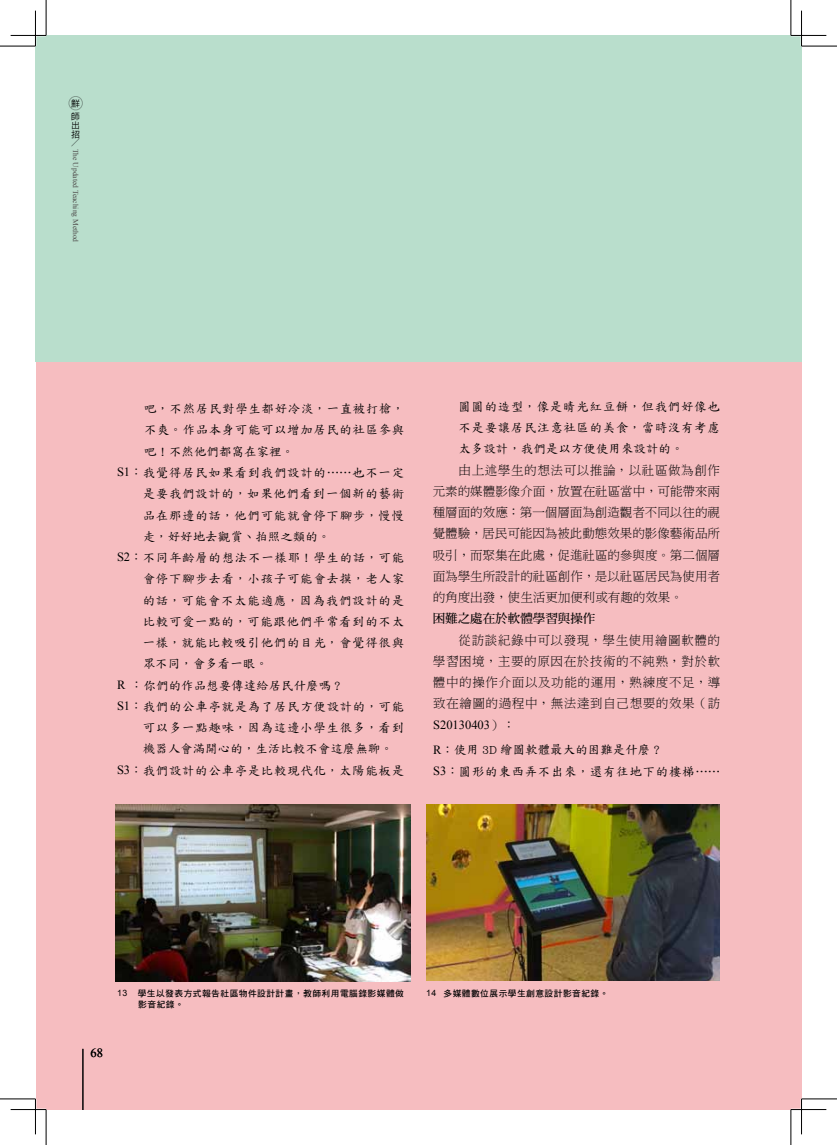
<style>
.page{position:relative;width:837px;height:1145px;background:#fff}
.page>*{position:absolute;margin:0;border:0;box-sizing:border-box;transform-origin:0 0}
.t1{font:12.5px/21.2px "DF Biao Kai Shu Std W5";letter-spacing:.05em;color:#000;text-align:justify}
.t2{font:12.5px/21.2px "DF Ming Lt HKP BF";letter-spacing:.025em;color:#000;text-align:justify}
.t3{font:12.5px "DF Biao Kai Shu Std W5";color:#000}
.t4{font:12.5px "Times New Roman";color:#000}
.t5{font:12.5px "DF Ming Bd HKP BF";color:#000}
.t6{font:8.75px/11.2px "DF Hei Bd HKP BF";letter-spacing:.05em;color:#000}
.t7{font:8.75px/13.4px "DF Hei Md HKP BF";color:#000}
.t8{font:8.75px "P Ming Li U";color:#000}
.t9{font:7.5px "Times New Roman";color:#4c4948}
.s1{font-family:"Times New Roman"}
.s2{font-family:"DF Ming Lt HKP BF"}
.s3{font-family:"Arial"}
</style>
<div class="page">
<div style="left:36px;top:36px;width:765px;height:1073px;background:#f6bdc0"></div>
<div style="left:35px;top:35px;width:766px;height:326px;background:#b9decc"></div>
<div style="left:69px;top:96px;width:13px;height:14px;border:1px solid #000;border-radius:50%"></div>
<hr style="left:83px;top:1048px;width:1px;height:61px;background:#000">
<img style="left:115px;top:805px;width:296px;height:177px">
<img style="left:426px;top:805px;width:293px;height:176px">
<hr style="left:11px;top:1108px;width:35px;height:2px;background:#fff">
<hr style="left:790px;top:1108px;width:36px;height:2px;background:#fff">
<hr style="left:800px;top:11px;width:2px;height:35px;background:#fff">
<hr style="left:800px;top:1098px;width:2px;height:36px;background:#fff">
<hr style="left:0;top:46px;width:35px;height:1px;background:#000">
<hr style="left:801px;top:46px;width:35px;height:1px;background:#000">
<hr style="left:0;top:1098px;width:35px;height:1px;background:#000">
<hr style="left:801px;top:1098px;width:35px;height:1px;background:#000">
<hr style="left:46px;top:0;width:1px;height:35px;background:#000">
<hr style="left:46px;top:1109px;width:1px;height:35px;background:#000">
<hr style="left:790px;top:0;width:1px;height:35px;background:#000">
<hr style="left:790px;top:1109px;width:1px;height:35px;background:#000">
<hr style="left:11px;top:35px;width:35px;height:1px;background:#000">
<hr style="left:790px;top:35px;width:36px;height:1px;background:#000">
<hr style="left:11px;top:1109px;width:35px;height:1px;background:#000">
<hr style="left:790px;top:1109px;width:36px;height:1px;background:#000">
<hr style="left:35px;top:11px;width:1px;height:35px;background:#000">
<hr style="left:35px;top:1098px;width:1px;height:36px;background:#000">
<hr style="left:801px;top:11px;width:1px;height:35px;background:#000">
<hr style="left:801px;top:1098px;width:1px;height:36px;background:#000">
<p class="t7" style="left:71px;top:97px;width:10px">鮮師</p>
<p class="t7" style="left:71px;top:121px;width:10px;line-height:8.8px">出招</p>
<p class="t8" style="left:71px;top:138px;width:10px">／</p>
<p class="t9" style="left:81px;top:149px;width:95px;rotate:90deg">The Updated Teaching Method</p>
<p class="t1" style="left:144px;top:398px;width:261px">吧，不然居民對學生都好冷淡，一直被打槍，</p>
<p class="t1" style="left:144px;top:419px;width:262px">不爽。作品本身可能可以增加居民的社區參與</p>
<p class="t3" style="left:144px;top:444px;width:151px">吧！不然他們都窩在家裡。</p>
<p class="t1" style="left:117px;top:461px;width:288px"><span class="s1">S1</span><span class="s2">：</span>我覺得居民如果看到我們設計的……也不一定</p>
<p class="t1" style="left:143px;top:483px;width:263px">是要我們設計的，如果他們看到一個新的藝術</p>
<p class="t1" style="left:143px;top:504px;width:263px">品在那邊的話，他們可能就會停下腳步，慢慢</p>
<p class="t3" style="left:143px;top:529px;width:189px">走，好好地去觀賞、拍照之類的。</p>
<p class="t1" style="left:117px;top:546px;width:288px"><span class="s1">S2</span><span class="s2">：</span>不同年齡層的想法不一樣耶！學生的話，可能</p>
<p class="t1" style="left:143px;top:568px;width:263px">會停下腳步去看，小孩子可能會去摸，老人家</p>
<p class="t1" style="left:143px;top:589px;width:263px">的話，可能會不太能適應，因為我們設計的是</p>
<p class="t1" style="left:143px;top:610px;width:263px">比較可愛一點的，可能跟他們平常看到的不太</p>
<p class="t1" style="left:143px;top:631px;width:263px">一樣，就能比較吸引他們的目光，會覺得很與</p>
<p class="t3" style="left:143px;top:657px;width:126px">眾不同，會多看一眼。</p>
<p class="t3" style="left:117px;top:678px;width:228px"><span class="s1">R</span> <span class="s2">：</span>你們的作品想要傳達給居民什麼嗎？</p>
<p class="t1" style="left:117px;top:695px;width:288px"><span class="s1">S1</span><span class="s2">：</span>我們的公車亭就是為了居民方便設計的，可能</p>
<p class="t1" style="left:143px;top:716px;width:263px">可以多一點趣味，因為這邊小學生很多，看到</p>
<p class="t3" style="left:143px;top:742px;width:251px">機器人會滿開心的，生活比較不會這麼無聊。</p>
<p class="t1" style="left:117px;top:759px;width:288px"><span class="s1">S3</span><span class="s2">：</span>我們設計的公車亭是比較現代化，太陽能板是</p>
<p class="t1" style="left:458px;top:395px;width:263px">圓圓的造型，像是晴光紅豆餅，但我們好像也不是要讓居民注意社區的美食，當時沒有考慮太多設計，我們是以方便使用來設計的。</p>
<p class="t2" style="left:432px;top:460px;width:289px;text-indent:26px">由上述學生的想法可以推論，以社區做為創作元素的媒體影像介面，放置在社區當中，可能帶來兩種層面的效應：第一個層面為創造觀者不同以往的視覺體驗，居民可能因為被此動態效果的影像藝術品所吸引，而聚集在此處，促進社區的參與度。第二個層面為學生所設計的社區創作，是以社區居民為使用者的角度出發，使生活更加便利或有趣的效果。</p>
<p class="t5" style="left:432px;top:612px;width:164px">困難之處在於軟體學習與操作</p>
<p class="t2" style="left:432px;top:630px;width:289px;text-indent:26px">從訪談紀錄中可以發現，學生使用繪圖軟體的學習困境，主要的原因在於技術的不純熟，對於軟體中的操作介面以及功能的運用，熟練度不足，導致在繪圖的過程中，無法達到自己想要的效果（訪</p>
<p class="t4" style="left:433px;top:716px;width:83px">S20130403<span class="s2">）：</span></p>
<p class="t1" style="left:433px;top:739px;width:288px"><span class="s1">R</span><span class="s2">：</span>使用 3D 繪圖軟體最大的困難是什麼？<br><span class="s1">S3</span><span class="s2">：</span>圓形的東西弄不出來，還有往地下的樓梯……</p>
<p class="t6" style="left:138px;top:987px;width:267px;text-indent:-21px"><span class="s3">13</span> 學生以發表方式報告社區物件設計計畫，教師利用電腦錄影媒體做影音紀錄。</p>
<p class="t6" style="left:426px;top:987px;width:184px"><span class="s3">14</span> 多媒體數位展示學生創意設計影音紀錄。</p>
<p class="t4" style="left:90px;top:1044px;width:14px">68</p>
</div>
